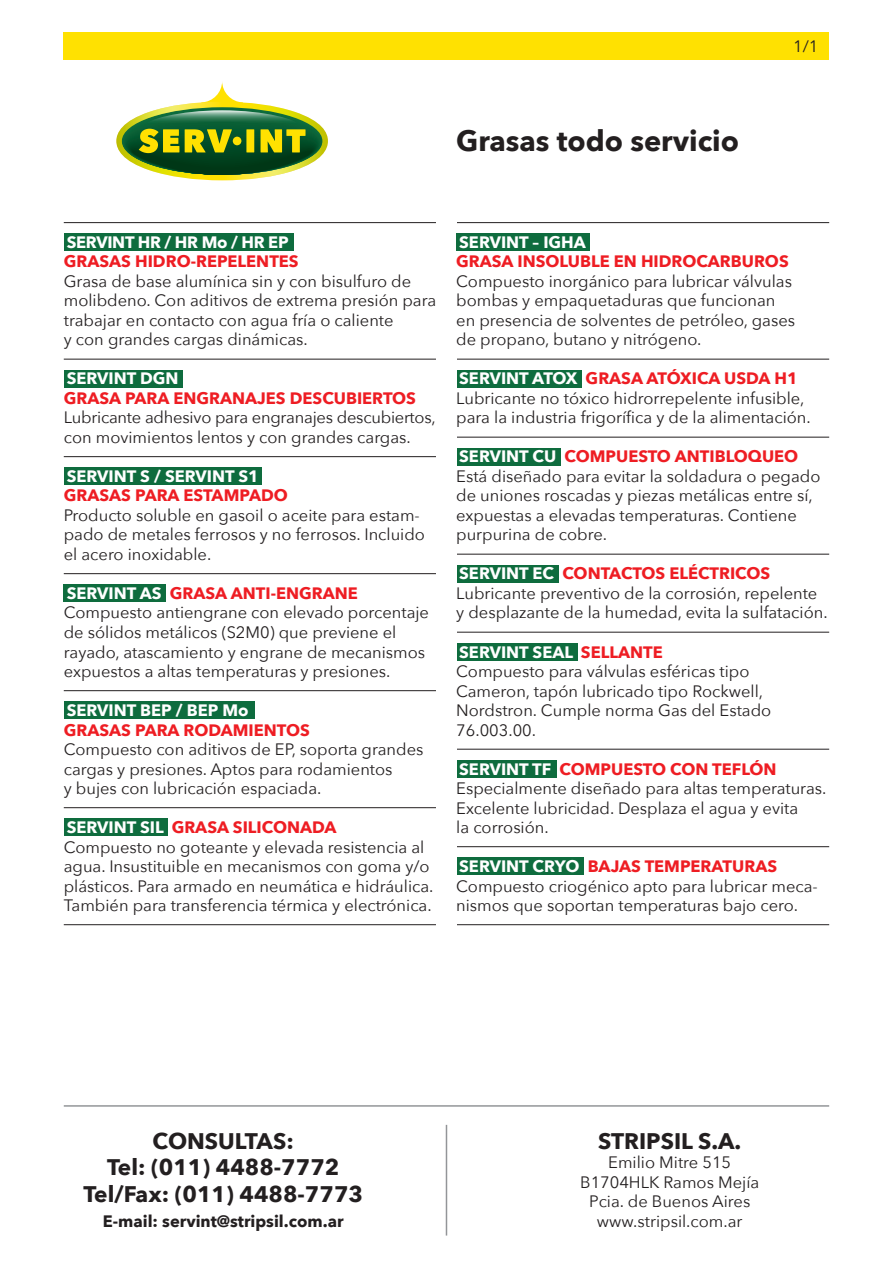
<style>
.page{position:relative;width:893px;height:1263px;background:#fff}
.page>*{position:absolute;margin:0;border:0;box-sizing:border-box;transform-origin:0 0}
.t1{font:700 28.95px "Avenir Next";color:#231f20}
.t2{font:700 22.5px/26.4px "Avenir Next";color:#231f20;text-align:center}
.t3{font:16.5px/19.5px "Avenir Next";color:#231f20}
.t4{font:700 16.5px "Avenir Next";color:#ee1d23}
.t5{font:700 16.5px "Avenir Next";color:#fff}
.t6{font:700 16.5px "Avenir Next";color:#231f20}
.t7{font:700 16.5px "Avenir Next";letter-spacing:-.02em;color:#fff}
.s1{font-weight:700;color:#fff}
.s2{font-weight:700;color:#ee1d23}
</style>
<div class="page">
<div style="left:457px;top:370px;width:125px;height:17px;background:#0e6c3e"></div>
<div style="left:457px;top:448px;width:104px;height:17px;background:#0e6c3e"></div>
<div style="left:457px;top:565px;width:101px;height:17px;background:#0e6c3e"></div>
<div style="left:457px;top:643px;width:120px;height:17px;background:#0e6c3e"></div>
<div style="left:457px;top:760px;width:99px;height:17px;background:#0e6c3e"></div>
<div style="left:457px;top:857px;width:126px;height:18px;background:#0e6c3e"></div>
<div style="left:64px;top:233px;width:230px;height:18px;background:#0e6c3e"></div>
<div style="left:64px;top:370px;width:118px;height:17px;background:#0e6c3e"></div>
<div style="left:64px;top:467px;width:197px;height:18px;background:#0e6c3e"></div>
<div style="left:64px;top:584px;width:102px;height:18px;background:#0e6c3e"></div>
<div style="left:64px;top:701px;width:190px;height:18px;background:#0e6c3e"></div>
<div style="left:64px;top:818px;width:104px;height:18px;background:#0e6c3e"></div>
<div style="left:456px;top:233px;width:133px;height:18px;background:#0e6c3e"></div>
<div style="left:64px;top:32px;width:765px;height:27px;background:#ffe101"></div>
<hr style="left:64px;top:1105px;width:765px;height:2px;background:#939598">
<svg style="left:116px;top:82px;width:212px;height:98px"></svg>
<hr style="left:446px;top:1125px;width:1px;height:110px;background:#939598">
<hr style="left:64px;top:359px;width:372px;height:1px;background:#231f20">
<hr style="left:457px;top:359px;width:372px;height:1px;background:#231f20">
<hr style="left:64px;top:456px;width:372px;height:1px;background:#231f20">
<hr style="left:64px;top:573px;width:372px;height:1px;background:#231f20">
<hr style="left:64px;top:690px;width:372px;height:1px;background:#231f20">
<hr style="left:64px;top:807px;width:372px;height:1px;background:#231f20">
<hr style="left:64px;top:924px;width:372px;height:1px;background:#231f20">
<hr style="left:64px;top:222px;width:372px;height:1px;background:#231f20">
<hr style="left:457px;top:554px;width:372px;height:1px;background:#231f20">
<hr style="left:457px;top:632px;width:372px;height:1px;background:#231f20">
<hr style="left:457px;top:749px;width:372px;height:1px;background:#231f20">
<hr style="left:457px;top:846px;width:372px;height:1px;background:#231f20">
<hr style="left:457px;top:924px;width:372px;height:1px;background:#231f20">
<hr style="left:457px;top:437px;width:372px;height:1px;background:#231f20">
<hr style="left:457px;top:222px;width:372px;height:1px;background:#231f20">
<h1 class="t1" style="left:456px;top:116px;width:284px">Grasas todo servicio</h1>
<p class="t3" style="left:793px;top:35px;width:27px">1/1</p>
<p class="t7" style="left:67px;top:228px;width:223px">SERVINT HR / HR Mo / HR EP</p>
<p class="t4" style="left:64px;top:247px;width:236px">GRASAS HIDRO-REPELENTES</p>
<p class="t3" style="left:64px;top:271px;width:374px">Grasa de base alumínica sin y con bisulfuro de molibdeno. Con aditivos de extrema presión para trabajar en contacto con agua fría o caliente<br>y con grandes cargas dinámicas.</p>
<p class="t5" style="left:67px;top:364px;width:113px">SERVINT DGN</p>
<p class="t4" style="left:64px;top:384px;width:354px">GRASA PARA ENGRANAJES DESCUBIERTOS</p>
<p class="t3" style="left:64px;top:407px;width:374px">Lubricante adhesivo para engranajes descubiertos, con movimientos lentos y con grandes cargas.</p>
<p class="t5" style="left:67px;top:462px;width:193px">SERVINT S / SERVINT S1</p>
<p class="t4" style="left:64px;top:481px;width:226px">GRASAS PARA ESTAMPADO</p>
<p class="t3" style="left:64px;top:505px;width:363px">Producto soluble en gasoil o aceite para estam&shy;pado de metales ferrosos y no ferrosos. Incluido el acero inoxidable.</p>
<p class="t3" style="left:64px;top:583px;width:367px"><span class="s1">SERVINT AS</span> <span class="s2">GRASA ANTI-ENGRANE </span>Compuesto antiengrane con elevado porcentaje de sólidos metálicos (S2M0) que previene el rayado, atascamiento y engrane de mecanismos expuestos a altas temperaturas y presiones.</p>
<p class="t5" style="left:67px;top:696px;width:183px">SERVINT BEP / BEP Mo</p>
<p class="t4" style="left:64px;top:715px;width:248px">GRASAS PARA RODAMIENTOS</p>
<p class="t3" style="left:64px;top:739px;width:361px">Compuesto con aditivos de EP, soporta grandes cargas y presiones. Aptos para rodamientos<br>y bujes con lubricación espaciada.</p>
<p class="t3" style="left:64px;top:817px;width:371px"><span class="s1">SERVINT SIL</span> <span class="s2">GRASA SILICONADA<br></span>Compuesto no goteante y elevada resistencia al agua. Insustituible en mecanismos con goma y/o plásticos. Para armado en neumática e hidráulica.<br>También para transferencia térmica y electrónica.</p>
<p class="t5" style="left:459px;top:228px;width:128px">SERVINT – IGHA</p>
<p class="t4" style="left:456px;top:247px;width:334px">GRASA INSOLUBLE EN HIDROCARBUROS</p>
<p class="t3" style="left:456px;top:271px;width:340px">Compuesto inorgánico para lubricar válvulas bombas y empaquetaduras que funcionan en presencia de solventes de petróleo, gases de propano, butano y nitrógeno.</p>
<p class="t3" style="left:456px;top:368px;width:356px"><span class="s1">SERVINT ATOX</span> <span class="s2">GRASA ATÓXICA USDA H1<br></span>Lubricante no tóxico hidrorrepelente infusible, para la industria frigorífica y de la alimentación.</p>
<p class="t3" style="left:456px;top:446px;width:366px"><span class="s1">SERVINT CU</span> <span class="s2">COMPUESTO ANTIBLOQUEO </span>Está diseñado para evitar la soldadura o pegado de uniones roscadas y piezas metálicas entre sí, expuestas a elevadas temperaturas. Contiene purpurina de cobre.</p>
<p class="t3" style="left:456px;top:563px;width:373px"><span class="s1">SERVINT EC</span> <span class="s2">CONTACTOS ELÉCTRICOS<br></span>Lubricante preventivo de la corrosión, repelente y desplazante de la humedad, evita la sulfatación.</p>
<p class="t3" style="left:456px;top:641px;width:317px"><span class="s1">SERVINT SEAL</span> <span class="s2">SELLANTE<br></span>Compuesto para válvulas esféricas tipo<br>Cameron, tapón lubricado tipo Rockwell,<br>Nordstron. Cumple norma Gas del Estado<br>76.003.00.</p>
<p class="t3" style="left:456px;top:758px;width:372px"><span class="s1">SERVINT TF</span> <span class="s2">COMPUESTO CON TEFLÓN </span>Especialmente diseñado para altas temperaturas.<br>Excelente lubricidad. Desplaza el agua y evita<br>la corrosión.</p>
<p class="t3" style="left:456px;top:856px;width:363px"><span class="s1">SERVINT CRYO</span> <span class="s2">BAJAS TEMPERATURAS<br></span>Compuesto criogénico apto para lubricar meca&shy;nismos que soportan temperaturas bajo cero.</p>
<h2 class="t2" style="left:83px;top:1127px;width:281px">CONSULTAS:<br>Tel: (011) 4488-7772<br>Tel/Fax: (011) 4488-7773</h2>
<p class="t6" style="left:103px;top:1207px;width:242px">E-mail: servint@stripsil.com.ar</p>
<h2 class="t2" style="left:598px;top:1127px;width:145px">STRIPSIL S.A.</h2>
<p class="t3" style="left:580px;top:1151px;width:181px;text-align:center">Emilio Mitre 515<br>B1704HLK Ramos Mejía<br>Pcia. de Buenos Aires www.stripsil.com.ar</p>
</div>
